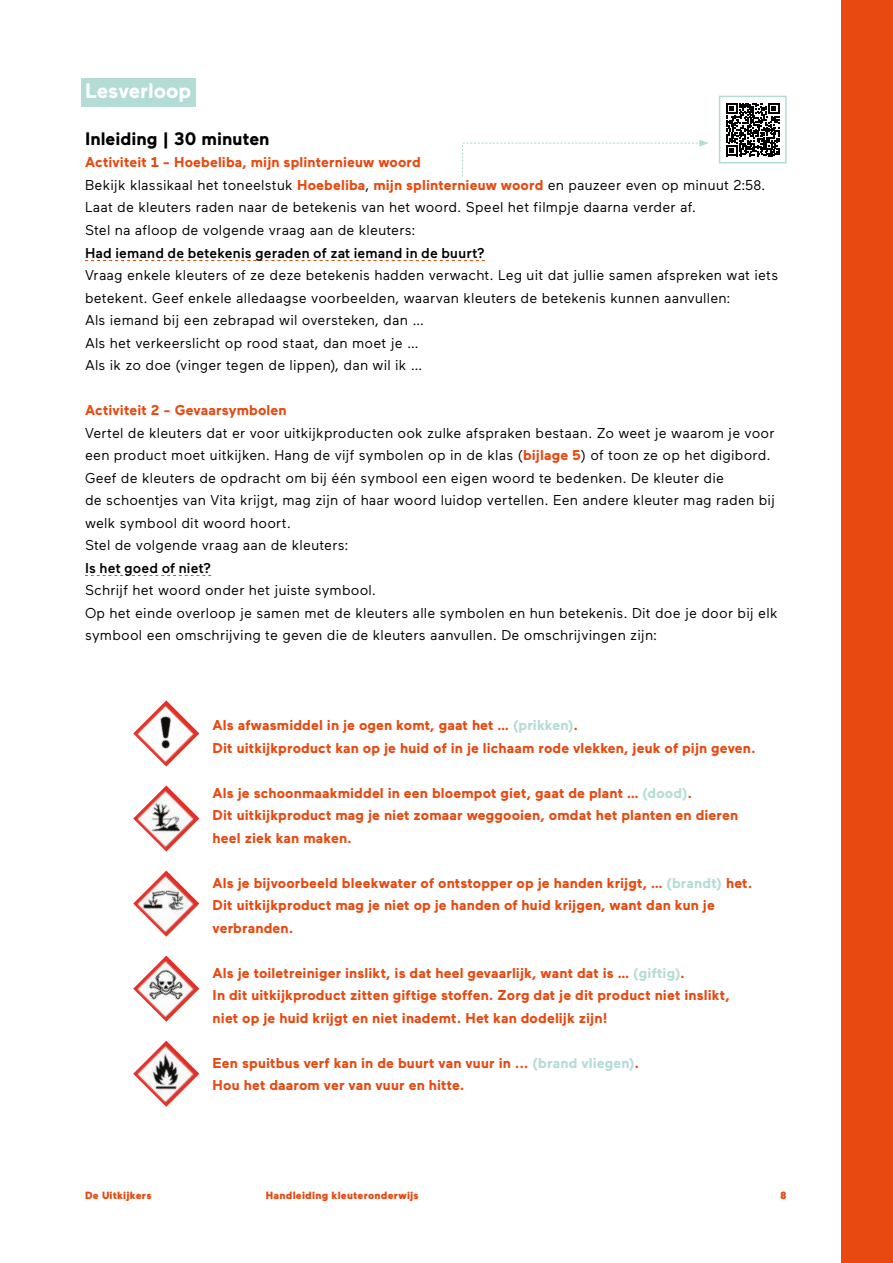
<style>
.page{position:relative;width:893px;height:1263px;background:#fff}
.page>*{position:absolute;margin:0;border:0;box-sizing:border-box;transform-origin:0 0}
.t1{font:700 21px "Maax";letter-spacing:-.005em;color:#fff}
.t2{font:700 18px "Maax";color:#000}
.t3{font:14.25px/22.5px "Maax";letter-spacing:.015em;color:#000}
.t4{font:700 14.25px/22.5px "Maax";letter-spacing:.01em;color:#e84910}
.t5{font:500 14.25px "Maax";letter-spacing:.015em;color:#000}
.t6{font:900 10.5px "Maax";letter-spacing:.025em;color:#e84910}
.s1{font-weight:700;color:#e84910}
.s2{color:#b3dcd6}
</style>
<div class="page">
<div style="left:842px;top:0;width:51px;height:1263px;background:#e84910"></div>
<div style="left:81px;top:78px;width:114px;height:28px;background:#b3dcd6"></div>
<svg style="left:85px;top:260px;width:400px;height:1px"></svg>
<svg style="left:85px;top:575px;width:126px;height:1px"></svg>
<svg style="left:726px;top:103px;width:53px;height:53px"></svg>
<div style="left:719px;top:96px;width:68px;height:68px;border:2px solid #b3dcd6"></div>
<img style="left:133px;top:700px;width:66px;height:66px">
<img style="left:133px;top:785px;width:66px;height:67px">
<img style="left:133px;top:870px;width:66px;height:67px">
<img style="left:133px;top:955px;width:66px;height:67px">
<img style="left:133px;top:1041px;width:66px;height:66px">
<svg style="left:462px;top:140px;width:247px;height:36px"></svg>
<h1 class="t1" style="left:85px;top:80px;width:108px">Lesverloop</h1>
<p class="t2" style="left:85px;top:129px;width:186px">Inleiding | 30 minuten</p>
<p class="t3" style="left:85px;top:151px;width:682px"><span class="s1">Activiteit 1 - Hoebeliba, mijn splinternieuw woord<br></span>Bekijk klassikaal het toneelstuk <span class="s1">Hoebeliba</span>, <span class="s1">mijn splinternieuw woord</span> en pauzeer even op minuut 2:58.<br>Laat de kleuters raden naar de betekenis van het woord. Speel het filmpje daarna verder af.<br>Stel na afloop de volgende vraag aan de kleuters:</p>
<p class="t5" style="left:85px;top:245px;width:401px">Had iemand de betekenis geraden of zat iemand in de buurt?</p>
<p class="t3" style="left:85px;top:264px;width:695px">Vraag enkele kleuters of ze deze betekenis hadden verwacht. Leg uit dat jullie samen afspreken wat iets betekent. Geef enkele alledaagse voorbeelden, waarvan kleuters de betekenis kunnen aanvullen:<br>Als iemand bij een zebrapad wil oversteken, dan …<br>Als het verkeerslicht op rood staat, dan moet je …<br>Als ik zo doe (vinger tegen de lippen), dan wil ik …</p>
<p class="t4" style="left:85px;top:399px;width:203px">Activiteit 2 - Gevaarsymbolen</p>
<p class="t3" style="left:85px;top:421px;width:691px">Vertel de kleuters dat er voor uitkijkproducten ook zulke afspraken bestaan. Zo weet je waarom je voor een product moet uitkijken. Hang de vijf symbolen op in de klas (<span class="s1">bijlage 5</span>) of toon ze op het digibord.<br>Geef de kleuters de opdracht om bij één symbool een eigen woord te bedenken. De kleuter die<br>de schoentjes van Vita krijgt, mag zijn of haar woord luidop vertellen. Een andere kleuter mag raden bij welk symbool dit woord hoort.<br>Stel de volgende vraag aan de kleuters:</p>
<p class="t5" style="left:85px;top:560px;width:128px">Is het goed of niet?</p>
<p class="t3" style="left:85px;top:579px;width:694px">Schrijf het woord onder het juiste symbool.<br>Op het einde overloop je samen met de kleuters alle symbolen en hun betekenis. Dit doe je door bij elk symbool een omschrijving te geven die de kleuters aanvullen. De omschrijvingen zijn:</p>
<p class="t4" style="left:213px;top:714px;width:545px">Als afwasmiddel in je ogen komt, gaat het … <span class="s2">(prikken)</span>.<br>Dit uitkijkproduct kan op je huid of in je lichaam rode vlekken, jeuk of pijn geven.</p>
<p class="t4" style="left:213px;top:781px;width:527px">Als je schoonmaakmiddel in een bloempot giet, gaat de plant … <span class="s2">(dood)</span>.<br>Dit uitkijkproduct mag je niet zomaar weggooien, omdat het planten en dieren heel ziek kan maken.</p>
<p class="t4" style="left:213px;top:871px;width:541px">Als je bijvoorbeeld bleekwater of ontstopper op je handen krijgt, … <span class="s2">(brandt)</span> het.<br>Dit uitkijkproduct mag je niet op je handen of huid krijgen, want dan kun je verbranden.</p>
<p class="t4" style="left:213px;top:961px;width:519px">Als je toiletreiniger inslikt, is dat heel gevaarlijk, want dat is … <span class="s2">(giftig)</span>.<br>In dit uitkijkproduct zitten giftige stoffen. Zorg dat je dit product niet inslikt, niet op je huid krijgt en niet inademt. Het kan dodelijk zijn!</p>
<p class="t4" style="left:213px;top:1051px;width:428px">Een spuitbus verf kan in de buurt van vuur in ... <span class="s2">(brand vliegen)</span>.<br>Hou het daarom ver van vuur en hitte.</p>
<p class="t6" style="left:85px;top:1189px;width:68px">De Uitkijkers</p>
<p class="t6" style="left:266px;top:1189px;width:154px">Handleiding kleuteronderwijs</p>
<p class="t6" style="left:780px;top:1189px;width:8px">8</p>
</div>
